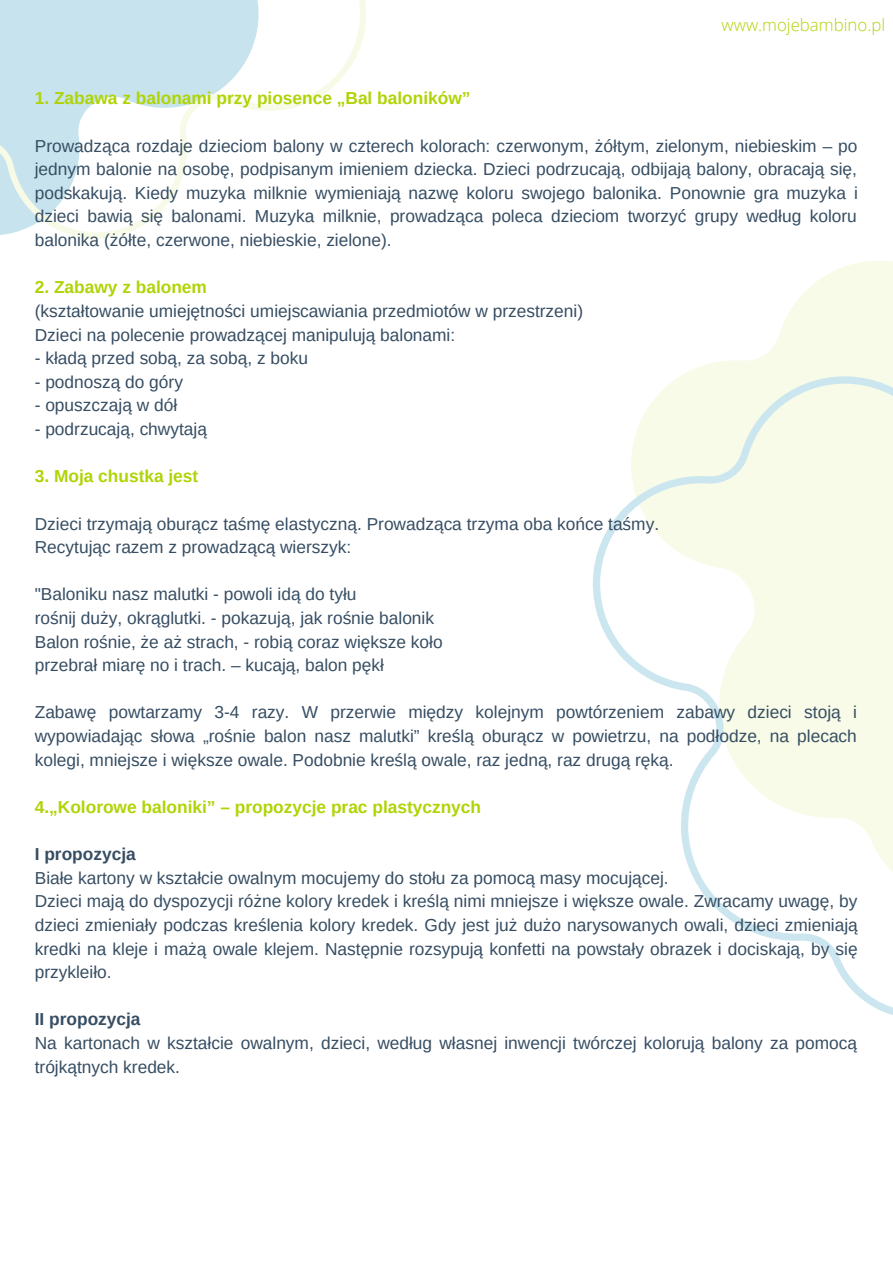
<style>
.page{position:relative;width:893px;height:1264px;background:#fff}
.page>*{position:absolute;margin:0;border:0;box-sizing:border-box;transform-origin:0 0}
.t1{font:17.25px/23.5px "Arimo";color:#364d62}
.t2{font:700 17.25px "Arimo";color:#afd405}
.t3{font:700 17.25px "Arimo";color:#364d62}
.t4{font:300 16.8px "Open Sans";color:#afd405}
</style>
<div class="page">
<svg style="left:788px;top:261px;width:104px;height:54px;fill:#f7fbe7"></svg>
<svg style="left:593px;top:315px;width:299px;height:700px"></svg>
<svg style="left:0;top:0;width:366px;height:239px"></svg>
<p class="t4" style="left:721px;top:13px;width:165px">www.mojebambino.pl</p>
<p class="t2" style="left:35px;top:89px;width:437px">1. Zabawa z balonami przy piosence „Bal baloników”</p>
<p class="t1" style="left:35px;top:134px;width:824px;text-align:justify">Prowadząca rozdaje dzieciom balony w czterech kolorach: czerwonym, żółtym, zielonym, niebieskim – po jednym balonie na osobę, podpisanym imieniem dziecka. Dzieci podrzucają, odbijają balony, obracają się, podskakują. Kiedy muzyka milknie wymieniają nazwę koloru swojego balonika. Ponownie gra muzyka i dzieci bawią się balonami. Muzyka milknie, prowadząca poleca dzieciom tworzyć grupy według koloru balonika (żółte, czerwone, niebieskie, zielone).</p>
<p class="t2" style="left:35px;top:278px;width:174px">2. Zabawy z balonem</p>
<p class="t1" style="left:35px;top:299px;width:550px">(kształtowanie umiejętności umiejscawiania przedmiotów w przestrzeni)<br>Dzieci na polecenie prowadzącej manipulują balonami:</p>
<p class="t1" style="left:35px;top:346px;width:275px">- kładą przed sobą, za sobą, z boku</p>
<p class="t1" style="left:35px;top:370px;width:150px">- podnoszą do góry</p>
<p class="t1" style="left:35px;top:393px;width:144px">- opuszczają w dół</p>
<p class="t1" style="left:35px;top:417px;width:174px">- podrzucają, chwytają</p>
<p class="t2" style="left:35px;top:466px;width:165px">3. Moja chustka jest</p>
<p class="t1" style="left:35px;top:511px;width:625px">Dzieci trzymają oburącz taśmę elastyczną. Prowadząca trzyma oba końce taśmy.<br>Recytując razem z prowadzącą wierszyk:</p>
<p class="t1" style="left:35px;top:582px;width:409px">"Baloniku nasz malutki - powoli idą do tyłu<br>rośnij duży, okrąglutki. - pokazują, jak rośnie balonik Balon rośnie, że aż strach, - robią coraz większe koło przebrał miarę no i trach. – kucają, balon pękł</p>
<p class="t1" style="left:35px;top:700px;width:823px;text-align:justify">Zabawę powtarzamy 3-4 razy. W przerwie między kolejnym powtórzeniem zabawy dzieci stoją i wypowiadając słowa „rośnie balon nasz malutki” kreślą oburącz w powietrzu, na podłodze, na plecach kolegi, mniejsze i większe owale. Podobnie kreślą owale, raz jedną, raz drugą ręką.</p>
<p class="t2" style="left:35px;top:797px;width:448px">4.„Kolorowe baloniki” – propozycje prac plastycznych</p>
<p class="t3" style="left:35px;top:844px;width:102px">I propozycja</p>
<p class="t1" style="left:35px;top:866px;width:824px">Białe kartony w kształcie owalnym mocujemy do stołu za pomocą masy mocującej.<br>Dzieci mają do dyspozycji różne kolory kredek i kreślą nimi mniejsze i większe owale. Zwracamy uwagę, by dzieci zmieniały podczas kreślenia kolory kredek. Gdy jest już dużo narysowanych owali, dzieci zmieniają kredki na kleje i mażą owale klejem. Następnie rozsypują konfetti na powstały obrazek i dociskają, by się przykleiło.</p>
<p class="t3" style="left:35px;top:1009px;width:107px">II propozycja</p>
<p class="t1" style="left:35px;top:1031px;width:823px">Na kartonach w kształcie owalnym, dzieci, według własnej inwencji twórczej kolorują balony za pomocą trójkątnych kredek.</p>
</div>
